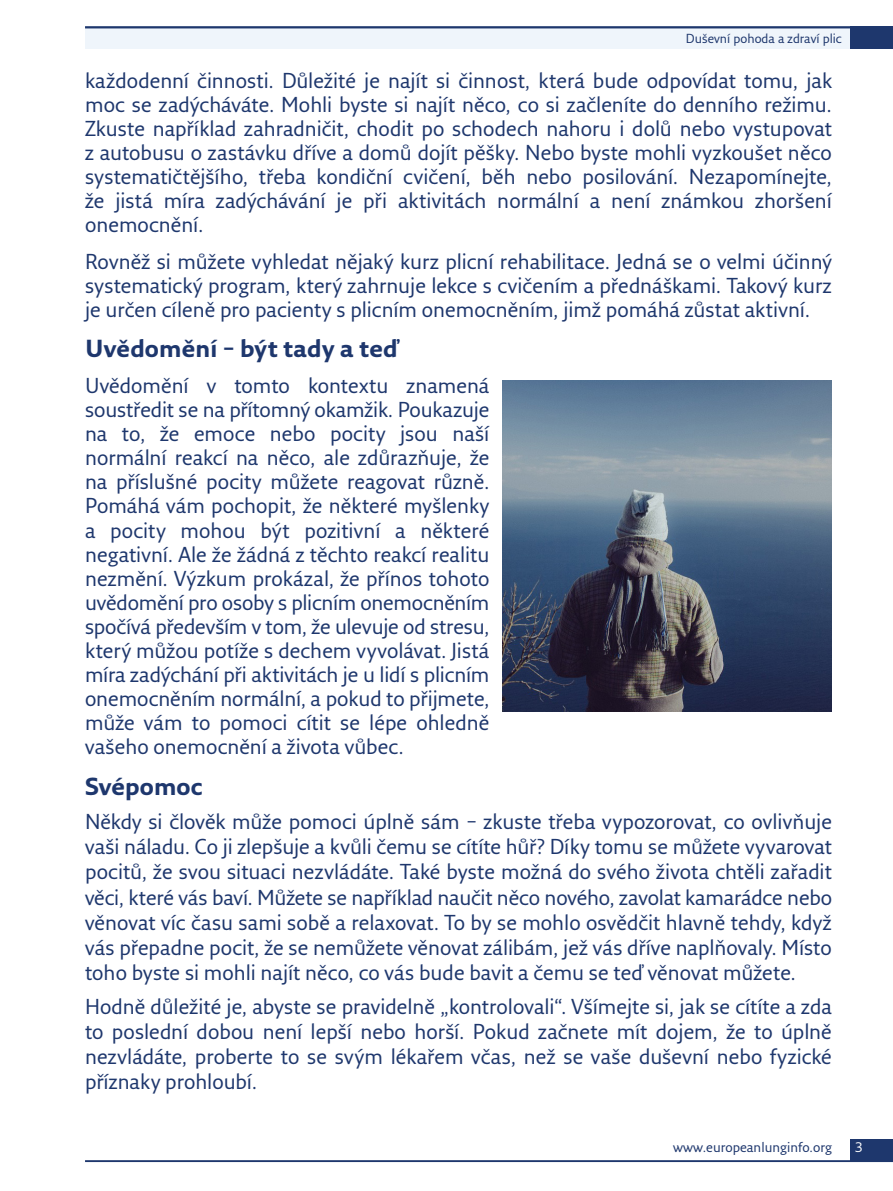
<style>
.page{position:relative;width:893px;height:1191px;background:#fff}
.page>*{position:absolute;margin:0;border:0;box-sizing:border-box;transform-origin:0 0}
.H___B-head{font:700 24px "Fresco Sans Pro";letter-spacing:.005em;color:#1e376d}
.H___B-head-2{font:21px/24px "Fresco Sans Pro";color:#1e376d;text-align:justify}
.Running_foot_left{font:13.5px "Fresco Sans Pro";color:#1e376d}
.Folio_left{font:13.5px "Fresco Sans Pro";color:#fff}
.Running_head_left{font:12.75px "Fresco Sans Pro";color:#1e376d}
</style>
<div class="page">
<div style="left:85px;top:26px;width:808px;height:23px;background:#eff5fb"></div>
<div style="left:850px;top:26px;width:43px;height:23px;background:#1e376d"></div>
<div style="left:850px;top:1138px;width:43px;height:23px;background:#1e376d"></div>
<hr style="left:85px;top:26px;width:808px;height:2px;background:#1e376d">
<hr style="left:85px;top:1160px;width:808px;height:2px;background:#1e376d">
<img style="left:502px;top:381px;width:330px;height:330px">
<p class="Running_head_left" style="left:686px;top:30px;width:157px">Duševní pohoda a zdraví plic</p>
<p class="H___B-head-2" style="left:85px;top:68px;width:748px">každodenní činnosti. Důležité je najít si činnost, která bude odpovídat tomu, jak moc se zadýcháváte. Mohli byste si najít něco, co si začleníte do denního režimu.<br>Zkuste například zahradničit, chodit po schodech nahoru i dolů nebo vystupovat z autobusu o zastávku dříve a domů dojít pěšky. Nebo byste mohli vyzkoušet něco systematičtějšího, třeba kondiční cvičení, běh nebo posilování. Nezapomínejte, že jistá míra zadýchávání je při aktivitách normální a není známkou zhoršení onemocnění.</p>
<p class="H___B-head-2" style="left:85px;top:249px;width:748px">Rovněž si můžete vyhledat nějaký kurz plicní rehabilitace. Jedná se o velmi účinný systematický program, který zahrnuje lekce s cvičením a přednáškami. Takový kurz je určen cíleně pro pacienty s plicním onemocněním, jimž pomáhá zůstat aktivní.</p>
<p class="H___B-head" style="left:85px;top:333px;width:314px">Uvědomění – být tady a teď</p>
<p class="H___B-head-2" style="left:85px;top:373px;width:406px">Uvědomění v tomto kontextu znamená soustředit se na přítomný okamžik. Poukazuje na to, že emoce nebo pocity jsou naší normální reakcí na něco, ale zdůrazňuje, že na příslušné pocity můžete reagovat různě.<br>Pomáhá vám pochopit, že některé myšlenky a pocity mohou být pozitivní a některé negativní. Ale že žádná z těchto reakcí realitu nezmění. Výzkum prokázal, že přínos tohoto uvědomění pro osoby s plicním onemocněním spočívá především v tom, že ulevuje od stresu, který můžou potíže s dechem vyvolávat. Jistá míra zadýchání při aktivitách je u lidí s plicním onemocněním normální, a pokud to přijmete, může vám to pomoci cítit se lépe ohledně vašeho onemocnění a života vůbec.</p>
<p class="H___B-head" style="left:85px;top:771px;width:120px">Svépomoc</p>
<p class="H___B-head-2" style="left:85px;top:808px;width:748px;line-height:25.2px">Někdy si člověk může pomoci úplně sám – zkuste třeba vypozorovat, co ovlivňuje vaši náladu. Co ji zlepšuje a kvůli čemu se cítíte hůř? Díky tomu se můžete vyvarovat pocitů, že svou situaci nezvládáte. Také byste možná do svého života chtěli zařadit věci, které vás baví. Můžete se například naučit něco nového, zavolat kamarádce nebo věnovat víc času sami sobě a relaxovat. To by se mohlo osvědčit hlavně tehdy, když vás přepadne pocit, že se nemůžete věnovat zálibám, jež vás dříve naplňovaly. Místo toho byste si mohli najít něco, co vás bude bavit a čemu se teď věnovat můžete.</p>
<p class="H___B-head-2" style="left:85px;top:993px;width:748px;line-height:25.2px">Hodně důležité je, abyste se pravidelně „kontrolovali“. Všímejte si, jak se cítíte a zda to poslední dobou není lepší nebo horší. Pokud začnete mít dojem, že to úplně nezvládáte, proberte to se svým lékařem včas, než se vaše duševní nebo fyzické příznaky prohloubí.</p>
<p class="Running_foot_left" style="left:673px;top:1138px;width:160px">www.europeanlunginfo.org</p>
<p class="Folio_left" style="left:855px;top:1139px;width:10px">3</p>
</div>
